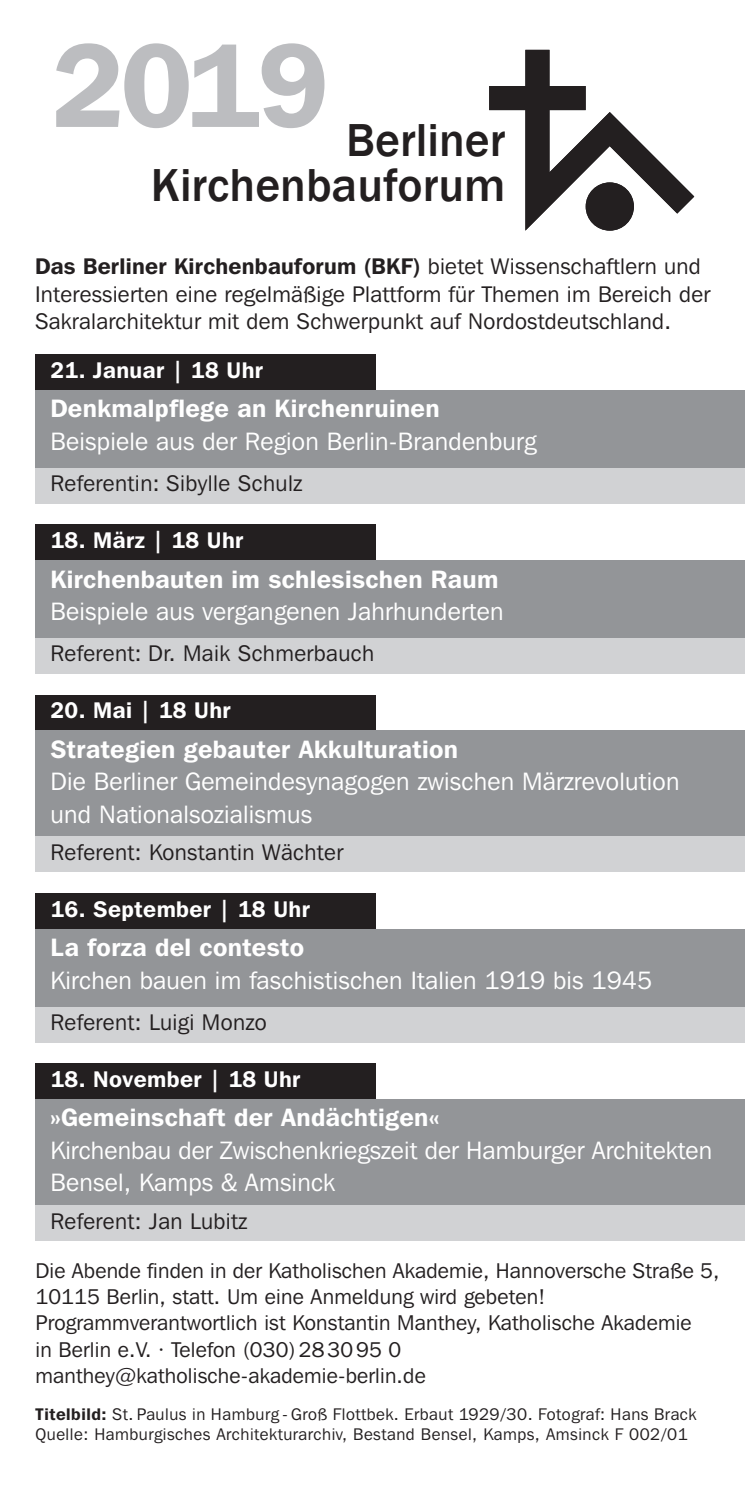
<style>
.page{position:relative;width:745px;height:1489px;background:#fff}
.page>*{position:absolute;margin:0;border:0;box-sizing:border-box;transform-origin:0 0}
.t1{font:600 120px "Franklin Gothic";color:#bcbdc0}
.t2{font:500 47.5px/45px "Franklin Gothic";color:#231f20;text-align:right}
.t3{font:25px/32.5px "Franklin Gothic IT Cby BT";letter-spacing:.01em;color:#fff}
.t4{font:600 25px "Franklin Gothic IT Cby BT";letter-spacing:.015em;color:#fff}
.t5{font:22.5px/27.5px "Franklin Gothic IT Cby BT";letter-spacing:.015em;color:#231f20}
.t6{font:600 22.5px "Franklin Gothic IT Cby BT";letter-spacing:.02em;color:#fff}
.t7{font:21.25px/26.2px "Franklin Gothic IT Cby BT";letter-spacing:.01em;color:#231f20}
.t8{font:16.75px/20px "Franklin Gothic IT Cby BT";letter-spacing:.03em;color:#231f20}
.s1{font-weight:600}
</style>
<div class="page">
<div style="left:35px;top:524px;width:341px;height:36px;background:#231f20"></div>
<div style="left:35px;top:354px;width:341px;height:36px;background:#231f20"></div>
<div style="left:35px;top:694px;width:341px;height:36px;background:#231f20"></div>
<div style="left:35px;top:893px;width:341px;height:35px;background:#231f20"></div>
<div style="left:35px;top:1063px;width:341px;height:35px;background:#231f20"></div>
<div style="left:35px;top:390px;width:709px;height:78px;background:#939598"></div>
<div style="left:35px;top:928px;width:709px;height:78px;background:#939598"></div>
<div style="left:35px;top:1098px;width:709px;height:107px;background:#939598"></div>
<div style="left:35px;top:730px;width:709px;height:106px;background:#939598"></div>
<div style="left:35px;top:560px;width:709px;height:78px;background:#939598"></div>
<div style="left:35px;top:468px;width:709px;height:35px;background:#d1d2d4"></div>
<div style="left:35px;top:638px;width:709px;height:35px;background:#d1d2d4"></div>
<div style="left:35px;top:836px;width:709px;height:36px;background:#d1d2d4"></div>
<div style="left:35px;top:1006px;width:709px;height:36px;background:#d1d2d4"></div>
<div style="left:35px;top:1205px;width:709px;height:35px;background:#d1d2d4"></div>
<svg style="left:489px;top:50px;width:204px;height:181px"></svg>
<h1 class="t1" style="left:51px;top:15px;width:279px">2019</h1>
<h2 class="t2" style="left:151px;top:117px;width:356px">Berliner<br>Kirchenbauforum</h2>
<p class="t5" style="left:35px;top:255px;width:676px"><span class="s1">Das Berliner Kirchenbauforum (BKF)</span> bietet Wissenschaftlern und<br>Interessierten eine regelmäßige Plattform für Themen im Bereich der<br>Sakralarchitektur mit dem Schwerpunkt auf Nordostdeutschland.</p>
<p class="t6" style="left:50px;top:362px;width:214px">21. Januar | 18 Uhr</p>
<p class="t4" style="left:50px;top:400px;width:390px">Denkmalpflege an Kirchenruinen</p>
<p class="t3" style="left:50px;top:427px;width:487px">Beispiele aus der Region Berlin-Brandenburg</p>
<p class="t5" style="left:50px;top:471px;width:253px">Referentin: Sibylle Schulz</p>
<p class="t6" style="left:50px;top:532px;width:194px">18. März | 18 Uhr</p>
<p class="t4" style="left:50px;top:570px;width:449px">Kirchenbauten im schlesischen Raum</p>
<p class="t3" style="left:50px;top:597px;width:454px">Beispiele aus vergangenen Jahrhunderten</p>
<p class="t5" style="left:50px;top:641px;width:325px">Referent: Dr. Maik Schmerbauch</p>
<p class="t6" style="left:50px;top:702px;width:182px">20. Mai | 18 Uhr</p>
<p class="t4" style="left:50px;top:740px;width:409px">Strategien gebauter Akkulturation</p>
<p class="t3" style="left:50px;top:767px;width:630px">Die Berliner Gemeindesynagogen zwischen Märzrevolution und Nationalsozialismus</p>
<p class="t5" style="left:50px;top:840px;width:294px">Referent: Konstantin Wächter</p>
<p class="t6" style="left:50px;top:900px;width:261px">16. September | 18 Uhr</p>
<p class="t4" style="left:50px;top:938px;width:255px">La forza del contesto</p>
<p class="t3" style="left:50px;top:965px;width:602px">Kirchen bauen im faschistischen Italien 1919 bis 1945</p>
<p class="t5" style="left:50px;top:1010px;width:217px">Referent: Luigi Monzo</p>
<p class="t6" style="left:50px;top:1070px;width:251px">18. November | 18 Uhr</p>
<p class="t4" style="left:50px;top:1108px;width:390px">»Gemeinschaft der Andächtigen«</p>
<p class="t3" style="left:50px;top:1136px;width:662px">Kirchenbau der Zwischenkriegszeit der Hamburger Architekten<br>Bensel, Kamps &amp; Amsinck</p>
<p class="t5" style="left:50px;top:1208px;width:198px">Referent: Jan Lubitz</p>
<p class="t7" style="left:35px;top:1259px;width:685px">Die Abende finden in der Katholischen Akademie, Hannoversche Straße 5, 10115 Berlin, statt. Um eine Anmeldung wird gebeten!<br>Programmverantwortlich ist Konstantin Manthey, Katholische Akademie<br>in Berlin e.V. · Telefon (030)283095 0 manthey@katholische-akademie-berlin.de</p>
<p class="t8" style="left:35px;top:1405px;width:662px"><span class="s1">Titelbild:</span> St. Paulus in Hamburg - Groß Flottbek. Erbaut 1929/30. Fotograf: Hans Brack<br>Quelle: Hamburgisches Architekturarchiv, Bestand Bensel, Kamps, Amsinck F 002/01</p>
</div>
